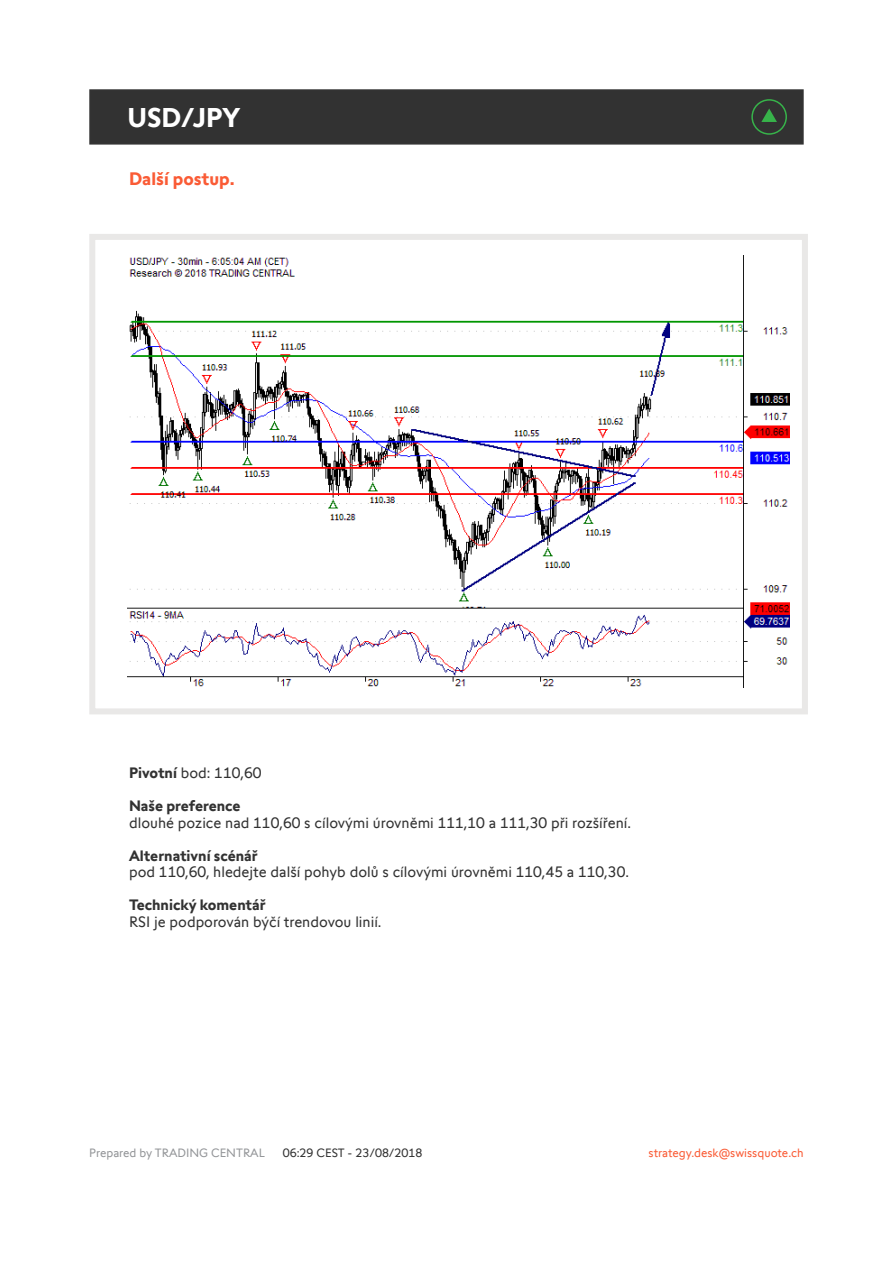
<style>
.page{position:relative;width:893px;height:1263px;background:#fff}
.page>*{position:absolute;margin:0;border:0;box-sizing:border-box;transform-origin:0 0}
.t1{font:700 27px "Swissquote CT";color:#fff}
.t2{font:700 18px "Swissquote CT";color:#fa5b35}
.t3{font:15px "Swissquote CT";color:#323232}
.t4{font:700 15px "Swissquote CT";color:#323232}
.t5{font:12px "Swissquote CT";color:#fa5b35}
.t6{font:12px "Swissquote CT";color:#939598}
.t7{font:12px "Swissquote CT";color:#323232}
.s1{font-weight:700}
</style>
<div class="page">
<div style="left:89px;top:234px;width:719px;height:480px;border:6px solid #e9e8e7"></div>
<div style="left:89px;top:89px;width:715px;height:56px;background:#323232;border:2px solid #323232"></div>
<img style="left:128px;top:255px;width:661px;height:432px">
<svg style="left:751px;top:99px;width:36px;height:36px"></svg>
<h1 class="t1" style="left:128px;top:101px;width:114px">USD/JPY</h1>
<p class="t2" style="left:129px;top:168px;width:107px">Další postup.</p>
<p class="t3" style="left:129px;top:764px;width:134px"><span class="s1">Pivotní</span> bod: 110,60</p>
<p class="t4" style="left:129px;top:797px;width:113px">Naše preference</p>
<p class="t3" style="left:129px;top:814px;width:503px">dlouhé pozice nad 110,60 s cílovými úrovněmi 111,10 a 111,30 při rozšíření.</p>
<p class="t4" style="left:129px;top:846px;width:130px">Alternativní scénář</p>
<p class="t3" style="left:129px;top:863px;width:501px">pod 110,60, hledejte další pohyb dolů s cílovými úrovněmi 110,45 a 110,30.</p>
<p class="t4" style="left:129px;top:896px;width:138px">Technický komentář</p>
<p class="t3" style="left:129px;top:913px;width:254px">RSI je podporován býčí trendovou linií.</p>
<p class="t6" style="left:89px;top:1145px;width:177px">Prepared by TRADING CENTRAL</p>
<p class="t7" style="left:283px;top:1145px;width:141px">06:29 CEST - 23/08/2018</p>
<p class="t5" style="left:649px;top:1145px;width:157px">strategy.desk@swissquote.ch</p>
</div>
